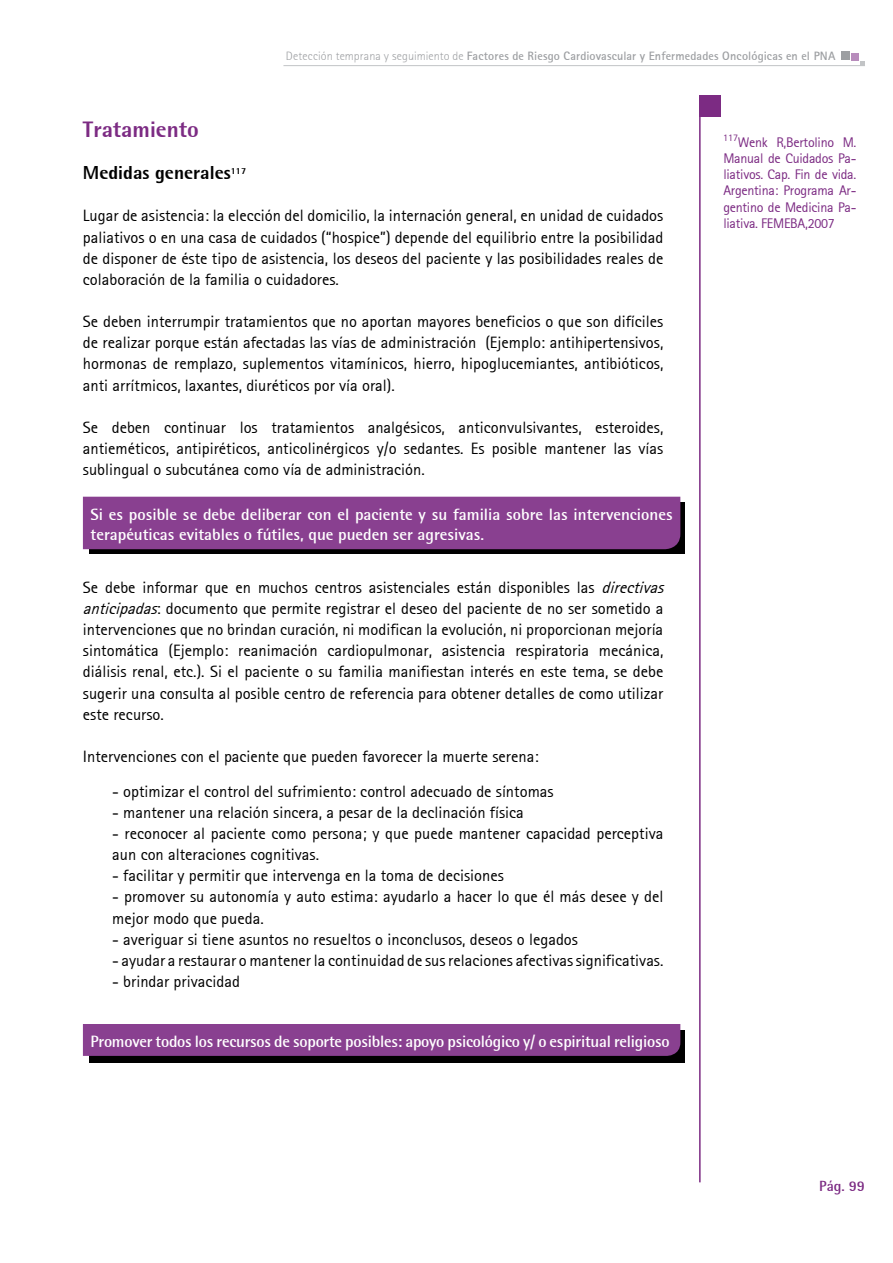
<style>
.page{position:relative;width:893px;height:1263px;background:#fff}
.page>*{position:absolute;margin:0;border:0;box-sizing:border-box;transform-origin:0 0}
.t1{font:800 22.5px "AT Rotis Semi Sans";color:#7c2b83}
.t2{font:800 18.9px "AT Rotis Semi Sans";color:#000}
.t3{font:16.5px/21.1px "AT Rotis Sans Serif";color:#000;text-align:justify}
.t4{font:700 16.5px/20.2px "AT Rotis Semi Sans";color:#fff}
.t5{font:700 14.85px "AT Rotis Semi Sans";color:#7c2b83}
.t6{font:13.95px/16.2px "AT Rotis Sans Serif";letter-spacing:-.02em;color:#7c2b83;text-align:justify}
.t7{font:700 12.15px "AT Rotis Sans Serif";letter-spacing:.01em;color:#9d9fa2}
.s1{font-weight:300}
.s2{font-style:italic}
</style>
<div class="page">
<div style="left:841px;top:51px;width:9px;height:9px;background:#9d9fa2"></div>
<div style="left:852px;top:54px;width:7px;height:7px;background:#b88cbc"></div>
<svg style="left:860px;top:62px;width:5px;height:3px"></svg>
<hr style="left:283px;top:65px;width:582px;height:1px;background:#c2c4c6">
<div style="left:699px;top:96px;width:21px;height:21px;background:#7c2b83"></div>
<hr style="left:699px;top:96px;width:2px;height:1086px;background:#7c2b83">
<svg style="left:89px;top:503px;width:596px;height:51px;background:#050205"></svg>
<div style="left:83px;top:497px;width:597px;height:52px;background:#894090"></div>
<div style="left:89px;top:1030px;width:596px;height:32px;background:#000"></div>
<div style="left:83px;top:1024px;width:597px;height:32px;background:#894090"></div>
<p class="t7" style="left:286px;top:48px;width:551px"><span class="s1">Detección temprana y seguimiento de</span> Factores de Riesgo Cardiovascular y Enfermedades Oncológicas en el PNA</p>
<h1 class="t1" style="left:83px;top:115px;width:117px">Tratamiento</h1>
<p class="t2" style="left:83px;top:161px;width:165px">Medidas generales<sup>117</sup></p>
<p class="t3" style="left:83px;top:205px;width:582px">Lugar de asistencia: la elección del domicilio, la internación general, en unidad de cuidados paliativos o en una casa de cuidados (“hospice”) depende del equilibrio entre la posibilidad de disponer de éste tipo de asistencia, los deseos del paciente y las posibilidades reales de colaboración de la familia o cuidadores.</p>
<p class="t3" style="left:83px;top:311px;width:582px">Se deben interrumpir tratamientos que no aportan mayores beneficios o que son difíciles de realizar porque están afectadas las vías de administración (Ejemplo: antihipertensivos, hormonas de remplazo, suplementos vitamínicos, hierro, hipoglucemiantes, antibióticos, anti arrítmicos, laxantes, diuréticos por vía oral).</p>
<p class="t3" style="left:83px;top:417px;width:582px">Se deben continuar los tratamientos analgésicos, anticonvulsivantes, esteroides, antieméticos, antipiréticos, anticolinérgicos y/o sedantes. Es posible mantener las vías sublingual o subcutánea como vía de administración.</p>
<p class="t4" style="left:91px;top:504px;width:584px">Si es posible se debe deliberar con el paciente y su familia sobre las intervenciones terapéuticas evitables o fútiles, que pueden ser agresivas.</p>
<p class="t3" style="left:83px;top:576px;width:587px;text-align:left">Se debe informar que en muchos centros asistenciales están disponibles las <span class="s2">directivas anticipadas</span>: documento que permite registrar el deseo del paciente de no ser sometido a intervenciones que no brindan curación, ni modifican la evolución, ni proporcionan mejoría sintomática (Ejemplo: reanimación cardiopulmonar, asistencia respiratoria mecánica, diálisis renal, etc.). Si el paciente o su familia manifiestan interés en este tema, se debe sugerir una consulta al posible centro de referencia para obtener detalles de como utilizar este recurso.</p>
<p class="t3" style="left:83px;top:746px;width:457px">Intervenciones con el paciente que pueden favorecer la muerte serena:</p>
<p class="t3" style="left:112px;top:780px;width:443px">- optimizar el control del sufrimiento: control adecuado de síntomas</p>
<p class="t3" style="left:112px;top:801px;width:413px">- mantener una relación sincera, a pesar de la declinación física</p>
<p class="t3" style="left:112px;top:823px;width:553px">- reconocer al paciente como persona; y que puede mantener capacidad perceptiva aun con alteraciones cognitivas.</p>
<p class="t3" style="left:112px;top:865px;width:393px">- facilitar y permitir que intervenga en la toma de decisiones</p>
<p class="t3" style="left:112px;top:886px;width:553px">- promover su autonomía y auto estima: ayudarlo a hacer lo que él más desee y del mejor modo que pueda.</p>
<p class="t3" style="left:112px;top:928px;width:467px">- averiguar si tiene asuntos no resueltos o inconclusos, deseos o legados</p>
<p class="t3" style="left:112px;top:950px;width:553px">- ayudar a restaurar o mantener la continuidad de sus relaciones afectivas significativas.</p>
<p class="t3" style="left:112px;top:971px;width:129px">- brindar privacidad</p>
<p class="t4" style="left:91px;top:1031px;width:581px">Promover todos los recursos de soporte posibles: apoyo psicológico y/ o espiritual religioso</p>
<p class="t6" style="left:723px;top:134px;width:135px"><sup>117</sup>Wenk R,Bertolino M.<br>Manual de Cuidados Pa&shy;liativos. Cap. Fin de vida.<br>Argentina: Programa Ar&shy;gentino de Medicina Pa&shy;liativa. FEMEBA,2007</p>
<p class="t5" style="left:819px;top:1177px;width:47px">Pág. 99</p>
</div>
